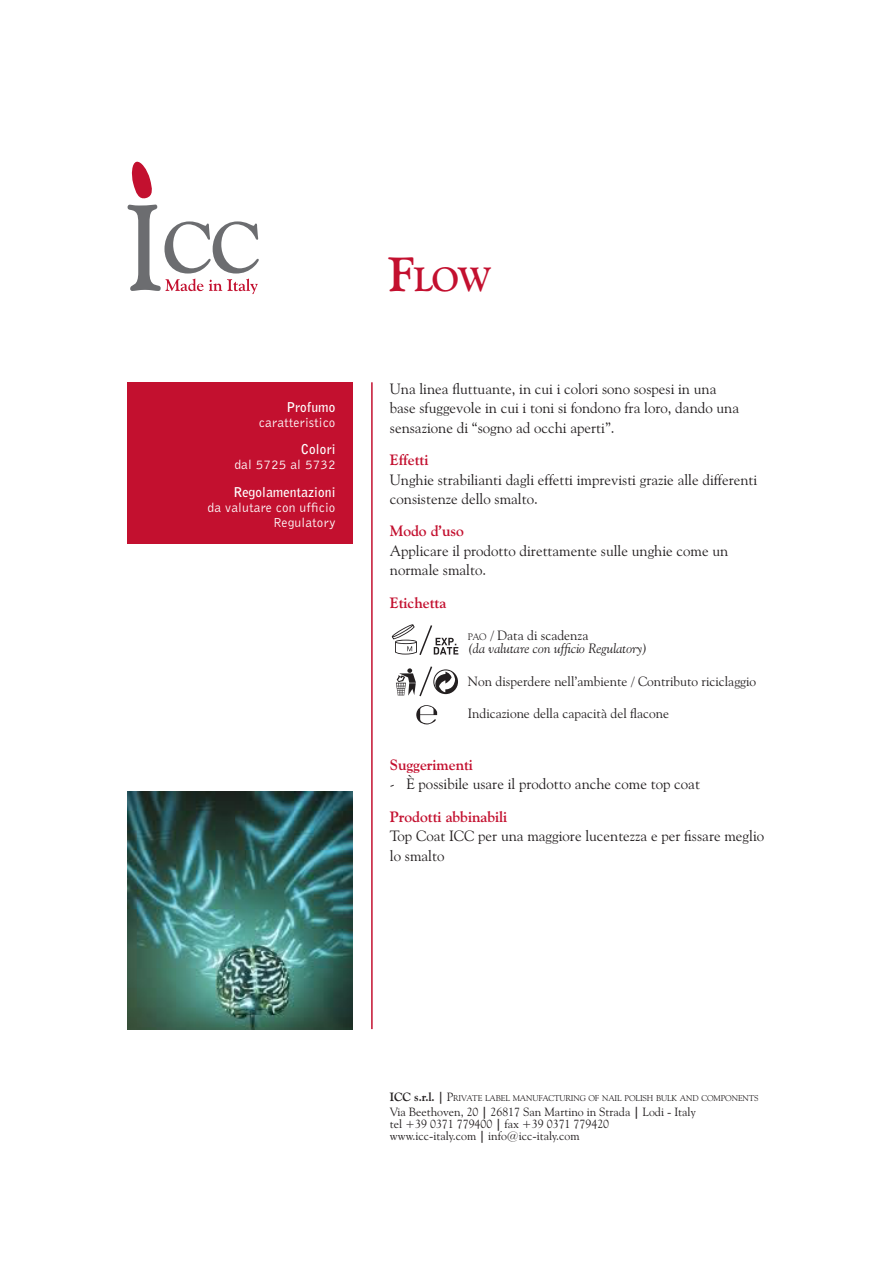
<style>
.page{position:relative;width:893px;height:1263px;background:#fff}
.page>*{position:absolute;margin:0;border:0;box-sizing:border-box;transform-origin:0 0}
.t1{font:700 33.6px "Goudy Old Style BT";color:#c3102f}
.t2{font:15px/19.5px "Goudy Old Style BT";color:#231f20}
.t3{font:700 15px "Goudy Old Style BT";color:#c3102f}
.t4{font:13.5px/15px "Bell Gothic BT";letter-spacing:.01em;color:#fff;text-align:right}
.t5{font:13.5px "Goudy Old Style BT";color:#231f20}
.t6{font:italic 13.5px/13.5px "Goudy Old Style BT";color:#231f20}
.t7{font:12px "Goudy Old Style BT";color:#231f20}
.t8{font:8.4px "Goudy Old Style BT";letter-spacing:-.015em;color:#231f20}
.s1{font-weight:700}
.s2{font-size:48px}
.s3{font-weight:700;color:#c3102f}
.s4{font-style:normal;font-size:9.45px}
.s5{font-style:normal}
.s6{font-weight:700;font-size:12px}
.s7{font-size:12px}
.s8{font-family:"Original Garamond BT"}
</style>
<div class="page">
<svg style="left:128px;top:161px;width:131px;height:133px"></svg>
<hr style="left:371px;top:382px;width:2px;height:647px;background:#c3102f">
<img style="left:128px;top:791px;width:225px;height:238px">
<div style="left:128px;top:382px;width:225px;height:162px;background:#c3102f"></div>
<svg style="left:416px;top:705px;width:22px;height:20px"></svg>
<svg style="left:396px;top:666px;width:62px;height:31px"></svg>
<svg style="left:392px;top:624px;width:66px;height:31px"></svg>
<p class="t4" style="left:259px;top:399px;width:78px"><span class="s1">Profumo </span>caratteristico</p>
<p class="t4" style="left:234px;top:442px;width:103px"><span class="s1">Colori<br></span>dal 5725 al 5732</p>
<p class="t4" style="left:208px;top:485px;width:129px"><span class="s1">Regolamentazioni<br></span>da valutare con ufficio<br>Regulatory</p>
<p class="t1" style="left:388px;top:258px;width:105px"><span class="s2">F</span>low</p>
<p class="t2" style="left:390px;top:379px;width:351px">Una linea fluttuante, in cui i colori sono sospesi in una base sfuggevole in cui i toni si fondono fra loro, dando una sensazione di “sogno ad occhi aperti”.</p>
<p class="t2" style="left:390px;top:450px;width:369px"><span class="s3">Effetti<br></span>Unghie strabilianti dagli effetti imprevisti grazie alle differenti consistenze dello smalto.</p>
<p class="t2" style="left:390px;top:521px;width:340px"><span class="s3">Modo d’uso<br></span>Applicare il prodotto direttamente sulle unghie come un normale smalto.</p>
<p class="t3" style="left:390px;top:593px;width:58px">Etichetta</p>
<p class="t6" style="left:468px;top:628px;width:181px"><span class="s4">PAO</span> <span class="s5">/ Data di scadenza<br></span>(da valutare con ufficio Regulatory)</p>
<p class="t5" style="left:468px;top:673px;width:290px">Non disperdere nell’ambiente / Contributo riciclaggio</p>
<p class="t5" style="left:468px;top:705px;width:203px">Indicazione della capacità del flacone</p>
<p class="t3" style="left:390px;top:755px;width:85px">Suggerimenti</p>
<p class="t2" style="left:390px;top:774px;width:312px">- È possibile usare il prodotto anche come top coat</p>
<p class="t2" style="left:390px;top:806px;width:376px"><span class="s3">Prodotti abbinabili<br></span>Top Coat ICC per una maggiore lucentezza e per fissare meglio lo smalto</p>
<p class="t8" style="left:390px;top:1093px;width:370px"><span class="s6">ICC s.r.l. |</span> <span class="s7">P</span>RIVATE LABEL MANUFACTURING OF NAIL POLISH BULK AND COMPONENTS</p>
<p class="t7" style="left:390px;top:1104px;width:307px">Via Beethoven, 20 <span class="s1">|</span> 26817 San Martino in Strada <span class="s1">|</span> Lodi <span class="s8">-</span> Italy</p>
<p class="t7" style="left:390px;top:1116px;width:221px">tel +39 0371 779400 <span class="s1">|</span> fax +39 0371 779420</p>
<p class="t7" style="left:390px;top:1128px;width:191px">www.icc<span class="s8">-</span>italy.com <span class="s1">|</span> info@icc<span class="s8">-</span>italy.com</p>
</div>
